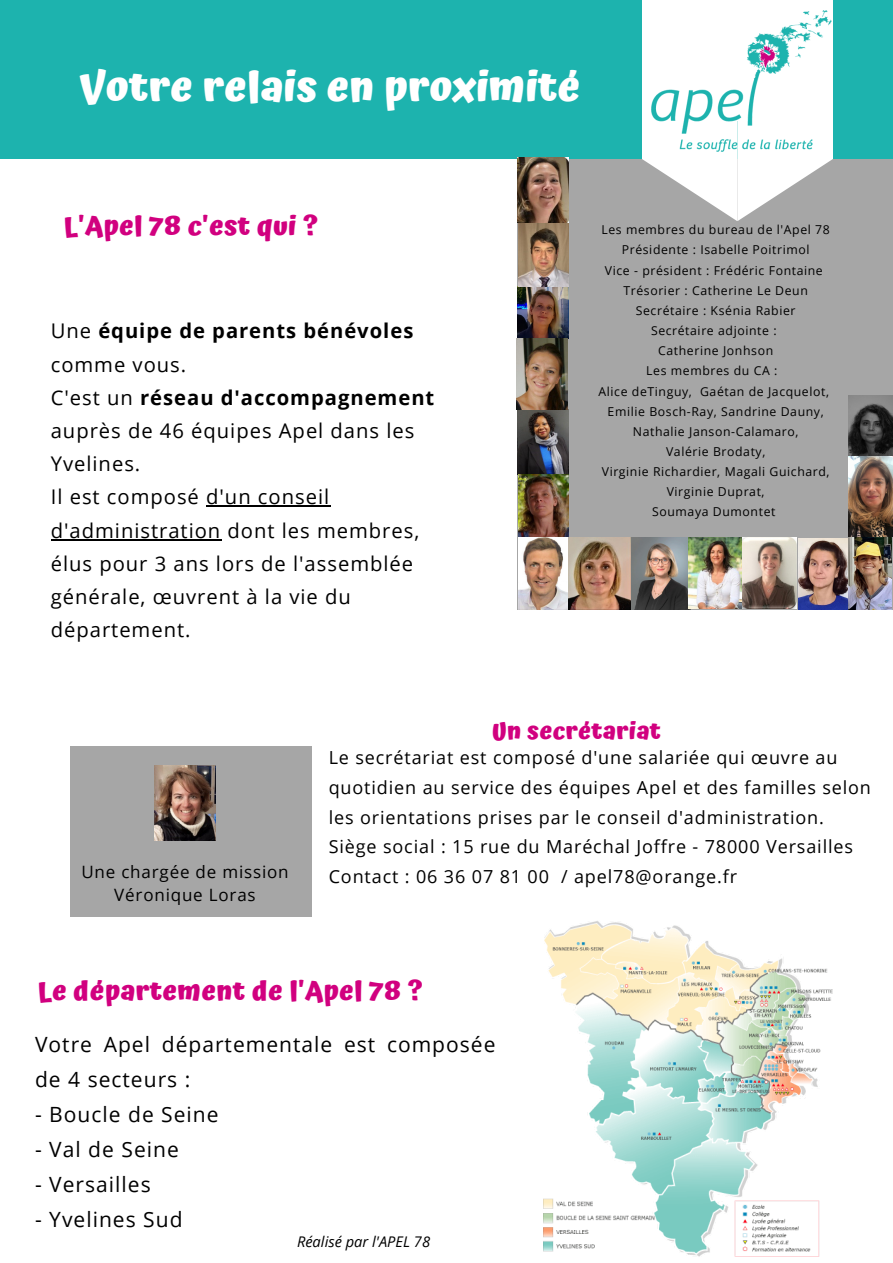
<style>
.page{position:relative;width:893px;height:1263px;background:#fff}
.page>*{position:absolute;margin:0;border:0;box-sizing:border-box;transform-origin:0 0}
.t1{font:700 42px "Atma";color:#fff}
.t2{font:700 27px "Atma";letter-spacing:.01em;color:#d1007f}
.t3{font:700 24px "Atma";letter-spacing:.01em;color:#d1007f}
.t4{font:21px/34.9px "Open Sans";letter-spacing:.05em;color:#000}
.t5{font:20.25px/33.2px "Open Sans";letter-spacing:.05em;color:#000}
.t6{font:18px/29.8px "Open Sans";letter-spacing:.05em;color:#000}
.t7{font:17.02px "Open Sans";letter-spacing:.05em;color:#000}
.t8{font:italic 14.7px "Open Sans";color:#000}
.t9{font:12.3px/20.2px "Open Sans";letter-spacing:.05em;color:#000;text-align:center}
.s1{font-weight:700}
</style>
<div class="page">
<div style="left:517px;top:151px;width:376px;height:459px;background:#a6a6a6"></div>
<div style="left:0;top:0;width:893px;height:158px;background:#1db3ae"></div>
<div style="left:642px;top:0;width:191px;height:121px;background:#fff"></div>
<svg style="left:642px;top:121px;width:191px;height:100px"></svg>
<img style="left:651px;top:11px;width:180px;height:140px">
<div style="left:70px;top:746px;width:241px;height:171px;background:#a6a6a6"></div>
<img style="left:154px;top:765px;width:62px;height:75px">
<img style="left:517px;top:157px;width:52px;height:318px">
<img style="left:543px;top:921px;width:290px;height:336px">
<img style="left:519px;top:475px;width:50px;height:63px">
<img style="left:518px;top:538px;width:172px;height:72px">
<img style="left:688px;top:538px;width:108px;height:71px">
<img style="left:848px;top:457px;width:45px;height:80px">
<img style="left:798px;top:537px;width:94px;height:72px">
<img style="left:848px;top:396px;width:45px;height:59px">
<hr style="left:206px;top:505px;width:124px;height:2px;background:#000">
<hr style="left:51px;top:539px;width:170px;height:1px;background:#000">
<h1 class="t1" style="left:80px;top:62px;width:502px">Votre relais en proximité</h1>
<h2 class="t2" style="left:63px;top:209px;width:256px">L'Apel 78 c'est qui ?</h2>
<p class="t5" style="left:51px;top:314px;width:385px">Une <span class="s1">équipe de parents bénévoles </span>comme vous.<br>C'est un <span class="s1">réseau d'accompagnement </span>auprès de 46 équipes Apel dans les<br>Yvelines.<br>Il est composé d'un conseil d'administration dont les membres, élus pour 3 ans lors de l'assemblée générale, œuvrent à la vie du département.</p>
<p class="t9" style="left:598px;top:219px;width:233px">Les membres du bureau de l'Apel 78<br>Présidente : Isabelle Poitrimol<br>Vice - président : Frédéric Fontaine<br>Trésorier : Catherine Le Deun<br>Secrétaire : Ksénia Rabier<br>Secrétaire adjointe :<br>Catherine Jonhson<br>Les membres du CA :<br>Alice deTinguy, Gaétan de Jacquelot,<br>Emilie Bosch-Ray, Sandrine Dauny,<br>Nathalie Janson-Calamaro,<br>Valérie Brodaty,<br>Virginie Richardier, Magali Guichard,<br>Virginie Duprat,<br>Soumaya Dumontet</p>
<h3 class="t3" style="left:492px;top:716px;width:170px">Un secrétariat</h3>
<h3 class="t6" style="left:329px;top:742px;width:544px">Le secrétariat est composé d'une salariée qui œuvre au quotidien au service des équipes Apel et des familles selon les orientations prises par le conseil d'administration.<br>Siège social : 15 rue du Maréchal Joffre - 78000 Versailles</h3>
<h3 class="t7" style="left:81px;top:859px;width:209px">Une chargée de mission</h3>
<h3 class="t6" style="left:329px;top:861px;width:410px">Contact : 06 36 07 81 00 / apel78@orange.fr</h3>
<h3 class="t7" style="left:114px;top:883px;width:143px">Véronique Loras</h3>
<h2 class="t2" style="left:37px;top:975px;width:387px">Le département de l'Apel 78 ?</h2>
<h3 class="t4" style="left:35px;top:1026px;width:462px">Votre Apel départementale est composée de 4 secteurs :</h3>
<h3 class="t4" style="left:35px;top:1096px;width:185px">- Boucle de Seine</h3>
<h3 class="t4" style="left:35px;top:1131px;width:145px">- Val de Seine</h3>
<h3 class="t4" style="left:35px;top:1166px;width:117px">- Versailles</h3>
<h3 class="t4" style="left:35px;top:1201px;width:149px">- Yvelines Sud</h3>
<p class="t8" style="left:297px;top:1231px;width:135px">Réalisé par l'APEL 78</p>
</div>
